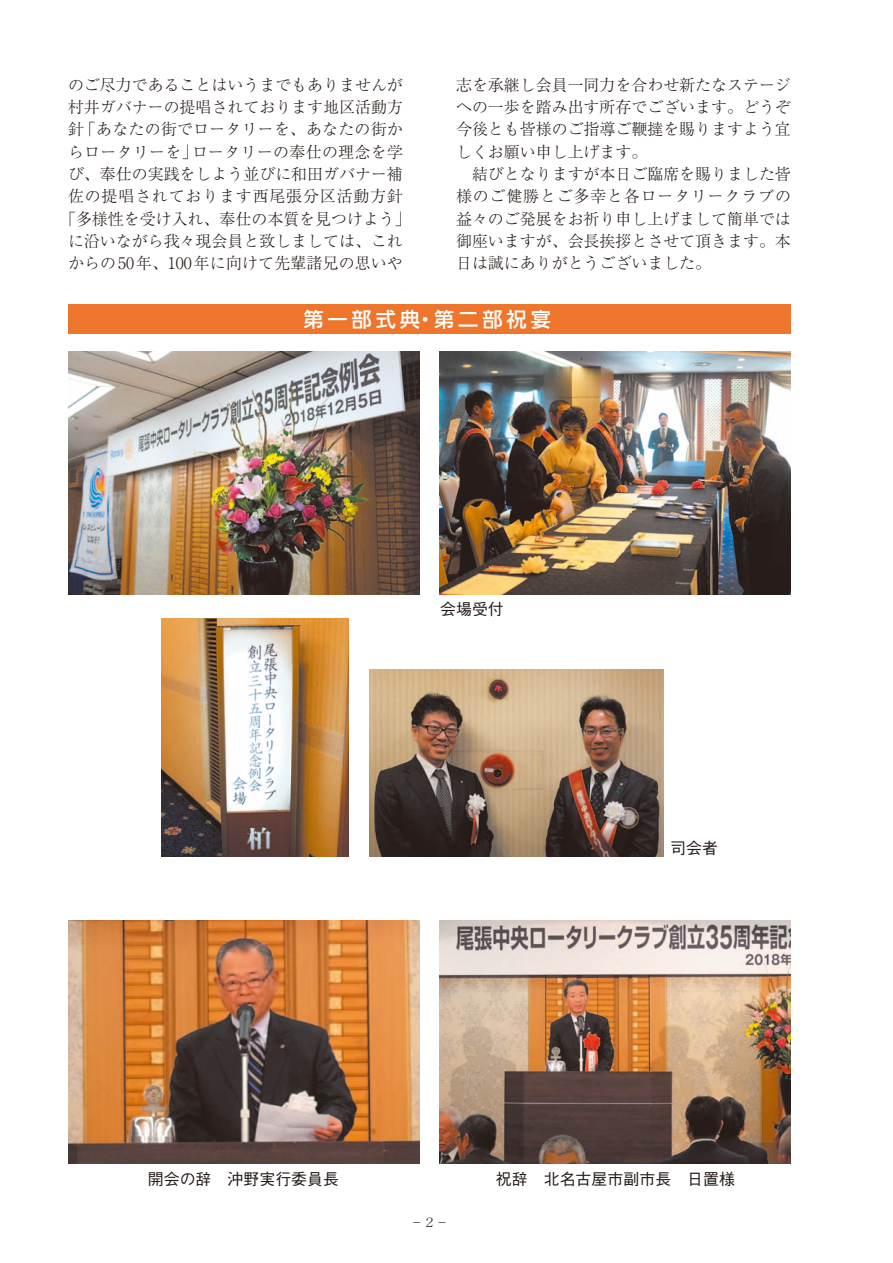
<style>
.page{position:relative;width:893px;height:1263px;background:#fff}
.page>*{position:absolute;margin:0;border:0;box-sizing:border-box;transform-origin:0 0}
.t1{font:500 20.25px "UD Shin Go Pr 6 N";letter-spacing:.195em;color:#fff}
.t2{font:300 15.9px/22.4px "Ryumin Pr 6 N";color:#231916;text-align:justify}
.t3{font:500 15.9px "Gothic BBB Pr 6";color:#231916}
.t4{font:300 12.75px "Ryumin Pr 6 N";color:#231916}
</style>
<div class="page">
<div style="left:68px;top:304px;width:723px;height:30px;background:#ee752c"></div>
<img style="left:68px;top:920px;width:352px;height:243px">
<img style="left:68px;top:351px;width:352px;height:244px">
<img style="left:439px;top:920px;width:352px;height:243px">
<img style="left:439px;top:351px;width:352px;height:244px">
<img style="left:370px;top:670px;width:293px;height:186px">
<img style="left:162px;top:619px;width:186px;height:237px">
<p class="t2" style="left:60px;top:73px;width:352px;text-align:center">のご尽力であることはいうまでもありませんが村井ガバナーの提唱されております地区活動方針「あなたの街でロータリーを、あなたの街からロータリーを」ロータリーの奉仕の理念を学び、奉仕の実践をしよう並びに和田ガバナー補佐の提唱されております西尾張分区活動方針「多様性を受け入れ、奉仕の本質を見つけよう」に沿いながら我々現会員と致しましては、これからの50年、100年に向けて先輩諸兄の思いや</p>
<p class="t2" style="left:456px;top:73px;width:336px">志を承継し会員一同力を合わせ新たなステージへの一歩を踏み出す所存でございます。どうぞ今後とも皆様のご指導ご鞭撻を賜りますよう宜しくお願い申し上げます。</p>
<p class="t2" style="left:456px;top:162px;width:336px;text-indent:16px">結びとなりますが本日ご臨席を賜りました皆様のご健勝とご多幸と各ロータリークラブの益々のご発展をお祈り申し上げまして簡単では御座いますが、会長挨拶とさせて頂きます。本日は誠にありがとうございました。</p>
<p class="t1" style="left:303px;top:302px;width:249px">第一部式典・第二部祝宴</p>
<p class="t3" style="left:440px;top:596px;width:65px">会場受付</p>
<p class="t3" style="left:670px;top:835px;width:49px">司会者</p>
<p class="t3" style="left:148px;top:1166px;width:193px">開会の辞　沖野実行委員長</p>
<p class="t3" style="left:496px;top:1166px;width:241px">祝辞　北名古屋市副市長　日置様</p>
<p class="t4" style="left:410px;top:1212px;width:40px">－２－</p>
</div>
